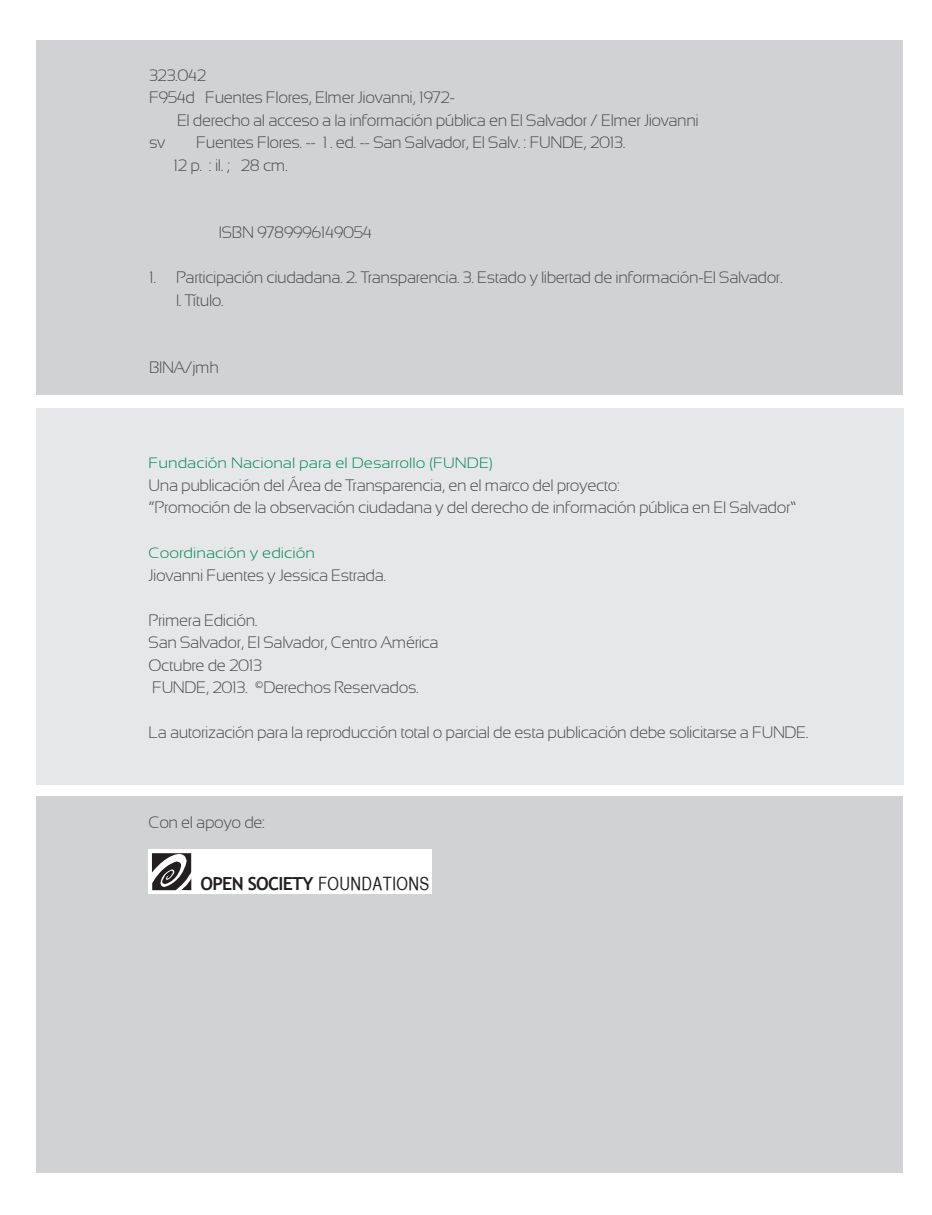
<style>
.page{position:relative;width:932px;height:1215px;background:#fff}
.page>*{position:absolute;margin:0;border:0;box-sizing:border-box;transform-origin:0 0}
.t1{font:700 18px "Trebuchet MS";letter-spacing:-.04em;color:#231f20}
.t2{font:300 16.5px/22.5px "Sansation";letter-spacing:-.025em;color:#4b4c4d}
.t3{font:300 14.85px "Sansation";color:#008751;scale:1.11 1}
.s1{font-family:"Helvetica CY Plain";font-weight:400}
</style>
<div class="page">
<div style="left:37px;top:408px;width:867px;height:376px;background:#e6e7e9"></div>
<div style="left:37px;top:40px;width:866px;height:355px;background:#d1d2d4"></div>
<div style="left:37px;top:796px;width:866px;height:377px;background:#d1d2d4"></div>
<div style="left:148px;top:849px;width:284px;height:45px;background:#fff"></div>
<svg style="left:152px;top:853px;width:39px;height:37px"></svg>
<p class="t2" style="left:149px;top:64px;width:59px">323.042</p>
<p class="t2" style="left:149px;top:87px;width:308px">F954d Fuentes Flores, Elmer Jiovanni, 1972-</p>
<p class="t2" style="left:177px;top:109px;width:523px">El derecho al acceso a la información pública en El Salvador / Elmer Jiovanni</p>
<p class="t2" style="left:149px;top:132px;width:18px">sv</p>
<p class="t2" style="left:196px;top:132px;width:355px">Fuentes Flores. -- 1ª. ed. -- San Salvador, El Salv. : FUNDE</p>
<p class="t2" style="left:583px;top:132px;width:44px">, 2013.</p>
<p class="t2" style="left:173px;top:154px;width:116px">12 p. : il. ; 28 cm.</p>
<p class="t2" style="left:219px;top:222px;width:154px">IS BN 9789996149054</p>
<p class="t2" style="left:176px;top:267px;width:608px;text-indent:-27px">1. Participación ciudadana. 2. Transparencia. 3. Estado y libertad de información-El Salvador.<br>I. Título.</p>
<p class="t2" style="left:149px;top:357px;width:71px">BINA/jmh</p>
<p class="t3" style="left:148px;top:455px;width:311px">Fundación Nacional para el Desarrollo (funde)</p>
<p class="t2" style="left:148px;top:474px;width:650px">Una publicación del Área de Transparencia, en el marco del proyecto:<br>“Promoción de la observación ciudadana y del derecho de información pública en El Salvador”</p>
<p class="t3" style="left:148px;top:545px;width:151px">Coordinación y edición</p>
<p class="t2" style="left:148px;top:564px;width:239px">Jiovanni Fuentes y Jessica Estrada.</p>
<p class="t2" style="left:148px;top:609px;width:291px">Primera Edición.<br>San Salvador, El Salvador, Centro América<br>Octubre de 2013<br>FUNDE</p>
<p class="t2" style="left:206px;top:676px;width:214px">, 2013. ©Derechos Reservados.</p>
<p class="t2" style="left:149px;top:721px;width:625px">La autorización para la reproducción total o parcial de esta publicación debe solicitarse a FUNDE</p>
<p class="t2" style="left:805px;top:721px;width:4px">.</p>
<p class="t2" style="left:149px;top:811px;width:118px">Con el apoyo de:</p>
<p class="t1" style="left:200px;top:873px;width:230px">OPEN SOCIETY <span class="s1">FOUNDATIONS</span></p>
</div>
